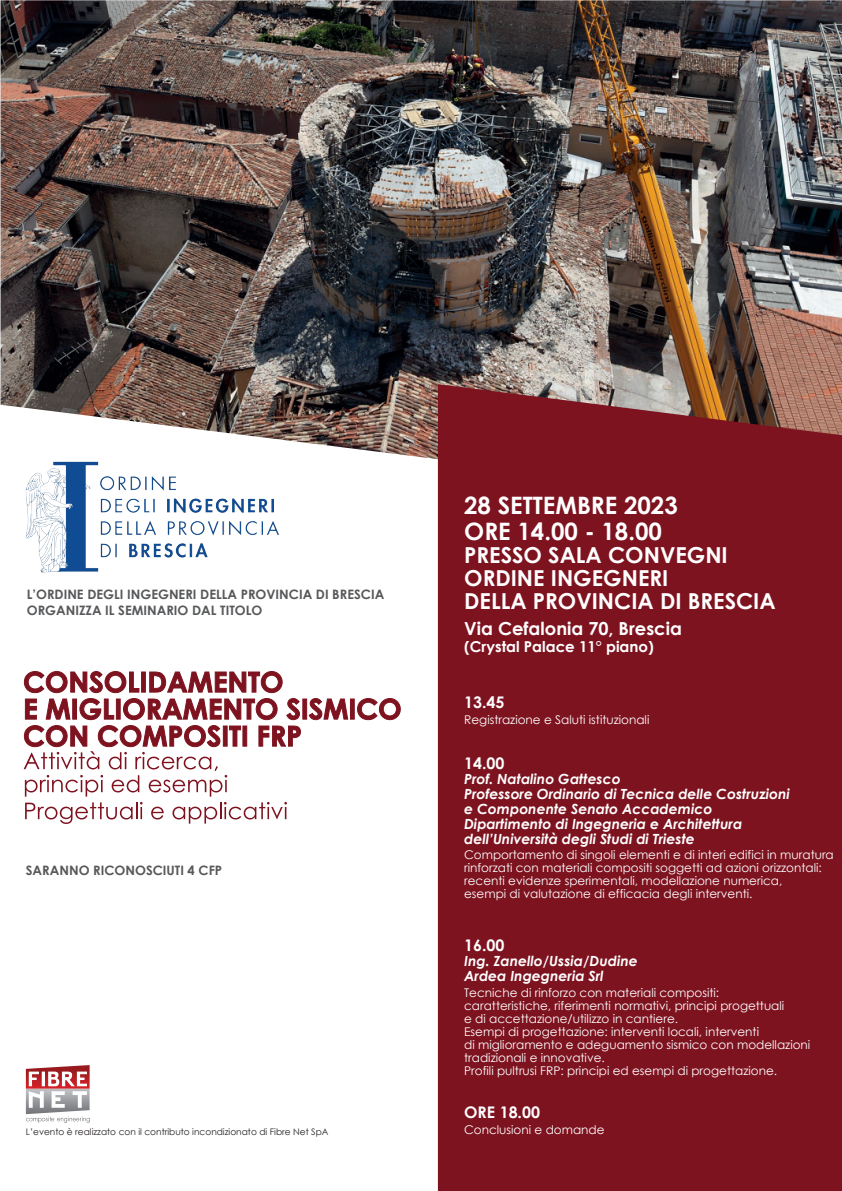
<style>
.page{position:relative;width:842px;height:1191px;background:#fff}
.page>*{position:absolute;margin:0;border:0;box-sizing:border-box;transform-origin:0 0}
.t1{font:700 24px/26px "Century Gothic";color:#fff}
.t2{font:700 22px/23px "Century Gothic";color:#fff}
.t3{font:700 18px "Century Gothic";color:#fff}
.t4{font:700 16px "Century Gothic";color:#fff}
.t5{font:700 15px "Century Gothic";color:#fff}
.t6{font:italic 700 14px/15px "Century Gothic";color:#fff}
.t7{font:700 13px/16px "Century Gothic";color:#57585a}
.t8{font:12px/13px "Century Gothic";color:#fff}
.t9{font:9px "Century Gothic";color:#231f20}
</style>
<div class="page">
<img style="left:1px;top:0;width:841px;height:464px">
<div style="left:438px;top:384px;width:404px;height:807px;background:#7e1320"></div>
<svg style="left:26px;top:1065px;width:64px;height:58px"></svg>
<div style="left:303px;top:699px;width:4px;height:20px;background:#7e1320;border:1px solid #7e1320"></div>
<svg style="left:309px;top:698px;width:39px;height:22px"></svg>
<hr style="left:350px;top:699px;width:4px;height:20px;background:#7e1320">
<svg style="left:357px;top:698px;width:44px;height:22px"></svg>
<svg style="left:24px;top:671px;width:277px;height:125px"></svg>
<svg style="left:25px;top:802px;width:118px;height:22px"></svg>
<svg style="left:151px;top:806px;width:13px;height:13px"></svg>
<svg style="left:172px;top:802px;width:115px;height:21px"></svg>
<img style="left:24px;top:459px;width:259px;height:114px">
<p class="t7" style="left:27px;top:586px;width:359px">L’ORDINE DEGLI INGEGNERI DELLA PROVINCIA DI BRESCIA<br>ORGANIZZA IL SEMINARIO DAL TITOLO</p>
<p class="t7" style="left:26px;top:861px;width:198px">SARANNO RICONOSCIUTI 4 CFP</p>
<p class="t9" style="left:26px;top:1125px;width:304px">L’evento è realizzato con il contributo incondizionato di Fibre Net SpA</p>
<h1 class="t1" style="left:464px;top:491px;width:215px">28 SETTEMBRE 2023<br>ORE 14.00 - 18.00</h1>
<h2 class="t2" style="left:464px;top:543px;width:313px">PRESSO SALA CONVEGNI<br>ORDINE INGEGNERI<br>DELLA PROVINCIA DI BRESCIA</h2>
<h3 class="t3" style="left:464px;top:615px;width:219px">Via Cefalonia 70, Brescia</h3>
<p class="t5" style="left:464px;top:635px;width:191px">(Crystal Palace 11° piano)</p>
<h3 class="t4" style="left:464px;top:690px;width:42px">13.45</h3>
<p class="t8" style="left:464px;top:713px;width:187px">Registrazione e Saluti istituzionali</p>
<h3 class="t4" style="left:464px;top:751px;width:42px">14.00</h3>
<p class="t6" style="left:464px;top:770px;width:327px">Prof. Natalino Gattesco<br>Professore Ordinario di Tecnica delle Costruzioni e Componente Senato Accademico Dipartimento di Ingegneria e Architettura dell’Università degli Studi di Trieste</p>
<p class="t8" style="left:464px;top:848px;width:371px">Comportamento di singoli elementi e di interi edifici in muratura rinforzati con materiali compositi soggetti ad azioni orizzontali: recenti evidenze sperimentali, modellazione numerica,<br>esempi di valutazione di efficacia degli interventi.</p>
<h3 class="t4" style="left:464px;top:932px;width:42px">16.00</h3>
<p class="t6" style="left:464px;top:952px;width:175px">Ing. Zanello/Ussia/Dudine<br>Ardea Ingegneria Srl</p>
<p class="t8" style="left:464px;top:985px;width:348px">Tecniche di rinforzo con materiali compositi:<br>caratteristiche, riferimenti normativi, principi progettuali<br>e di accettazione/utilizzo in cantiere.<br>Esempi di progettazione: interventi locali, interventi<br>di miglioramento e adeguamento sismico con modellazioni tradizionali e innovative.<br>Profili pultrusi FRP: principi ed esempi di progettazione.</p>
<h3 class="t4" style="left:464px;top:1100px;width:77px">ORE 18.00</h3>
<p class="t8" style="left:464px;top:1123px;width:142px">Conclusioni e domande</p>
</div>
